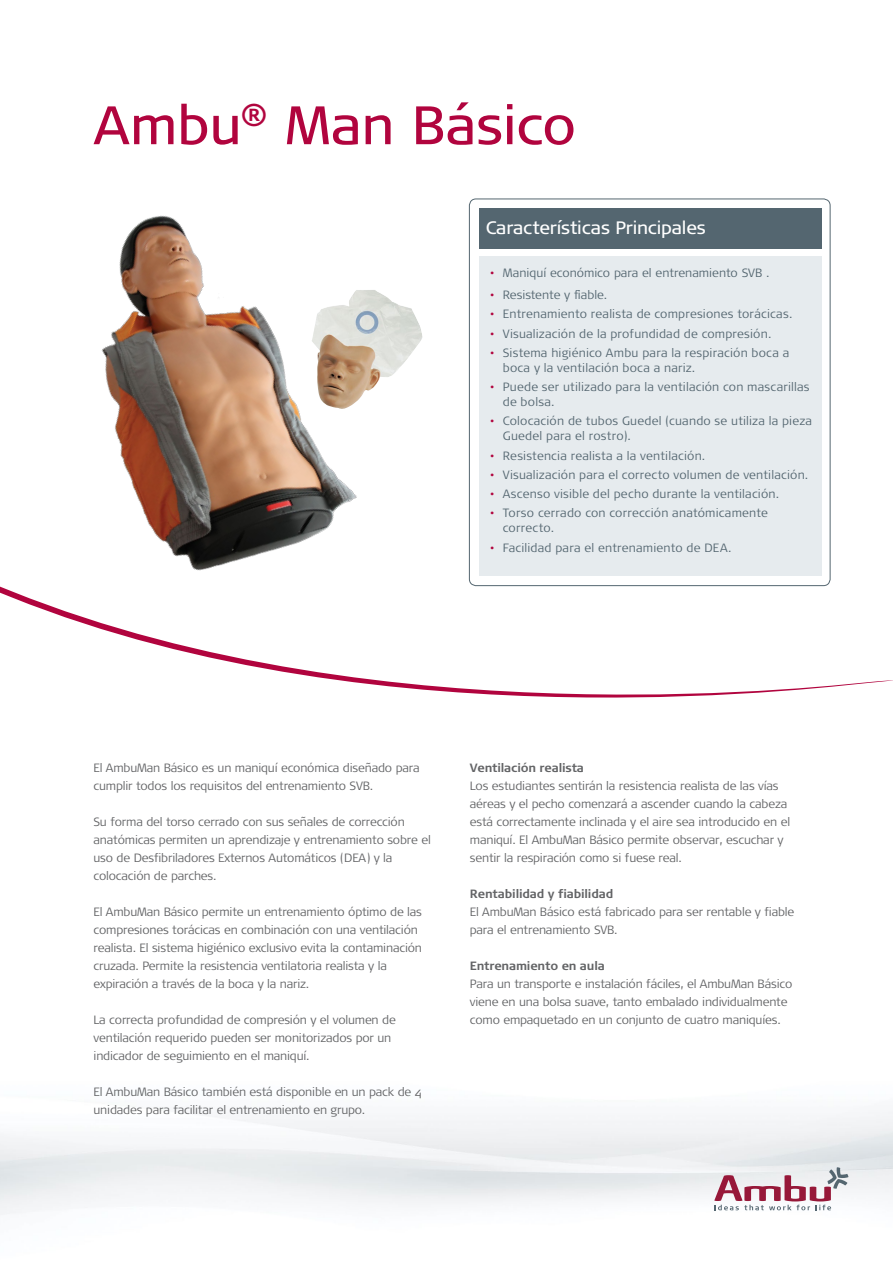
<style>
.page{position:relative;width:893px;height:1263px;background:#fff}
.page>*{position:absolute;margin:0;border:0;box-sizing:border-box;transform-origin:0 0}
.t1{font:54px "Signa OT";letter-spacing:-.01em;color:#b1043e}
.t2{font:18px "Signa OT";letter-spacing:-.01em;color:#fff}
.t3{font:300 12px/18px "Signa OT";letter-spacing:-.015em;color:#636466}
.t4{font:300 12px/15px "Signa OT";letter-spacing:.015em;color:#546670}
.t5{font:700 12px "Signa OT";letter-spacing:-.015em;color:#636466}
.s1{color:#b1043e}
</style>
<div class="page">
<img style="left:101px;top:215px;width:256px;height:356px">
<svg style="left:0;top:582px;width:893px;height:116px"></svg>
<img style="left:0;top:1111px;width:893px;height:104px">
<svg style="left:714px;top:1167px;width:134px;height:43px"></svg>
<div style="left:469px;top:199px;width:361px;height:387px;background:#fff;border-radius:7px"></div>
<div style="left:469px;top:199px;width:361px;height:387px;border:1px solid #546670;border-radius:7px"></div>
<div style="left:479px;top:256px;width:342px;height:320px;background:#e6ebee"></div>
<div style="left:479px;top:208px;width:342px;height:41px;background:#546670"></div>
<img style="left:311px;top:290px;width:112px;height:119px">
<h1 class="t1" style="left:94px;top:94px;width:484px">Ambu<sup>®</sup> Man Básico</h1>
<h2 class="t2" style="left:486px;top:218px;width:222px">Características Principales</h2>
<p class="t4" style="left:490px;top:265px;width:281px"><span class="s1">•</span> Maniquí económico para el entrenamiento SVB .</p>
<p class="t4" style="left:490px;top:287px;width:119px"><span class="s1">•</span> Resistente y fiable.</p>
<p class="t4" style="left:490px;top:307px;width:304px"><span class="s1">•</span> Entrenamiento realista de compresiones torácicas.</p>
<p class="t4" style="left:490px;top:326px;width:283px"><span class="s1">•</span> Visualización de la profundidad de compresión.</p>
<p class="t4" style="left:503px;top:345px;width:288px;text-indent:-13px"><span class="s1">•</span> Sistema higiénico Ambu para la respiración boca a boca y la ventilación boca a nariz.</p>
<p class="t4" style="left:503px;top:379px;width:308px;text-indent:-13px"><span class="s1">•</span> Puede ser utilizado para la ventilación con mascarillas de bolsa.</p>
<p class="t4" style="left:503px;top:414px;width:311px;text-indent:-13px"><span class="s1">•</span> Colocación de tubos Guedel (cuando se utiliza la pieza<br>Guedel para el rostro).</p>
<p class="t4" style="left:490px;top:448px;width:217px"><span class="s1">•</span> Resistencia realista a la ventilación.</p>
<p class="t4" style="left:490px;top:467px;width:320px"><span class="s1">•</span> Visualización para el correcto volumen de ventilación.</p>
<p class="t4" style="left:490px;top:486px;width:291px"><span class="s1">•</span> Ascenso visible del pecho durante la ventilación.</p>
<p class="t4" style="left:503px;top:506px;width:267px;text-indent:-13px"><span class="s1">•</span> Torso cerrado con corrección anatómicamente correcto.</p>
<p class="t4" style="left:490px;top:540px;width:243px"><span class="s1">•</span> Facilidad para el entrenamiento de DEA.</p>
<p class="t3" style="left:94px;top:759px;width:328px">El AmbuMan Básico es un maniquí económica diseñado para cumplir todos los requisitos del entrenamiento SVB.</p>
<p class="t3" style="left:94px;top:813px;width:339px">Su forma del torso cerrado con sus señales de corrección anatómicas permiten un aprendizaje y entrenamiento sobre el uso de Desfibriladores Externos Automáticos (DEA) y la colocación de parches.</p>
<p class="t3" style="left:94px;top:903px;width:330px">El AmbuMan Básico permite un entrenamiento óptimo de las compresiones torácicas en combinación con una ventilación realista. El sistema higiénico exclusivo evita la contaminación cruzada. Permite la resistencia ventilatoria realista y la expiración a través de la boca y la nariz.</p>
<p class="t3" style="left:94px;top:1011px;width:304px">La correcta profundidad de compresión y el volumen de ventilación requerido pueden ser monitorizados por un indicador de seguimiento en el maniquí.</p>
<p class="t3" style="left:94px;top:1083px;width:329px">El AmbuMan Básico también está disponible en un pack de 4 unidades para facilitar el entrenamiento en grupo.</p>
<p class="t5" style="left:470px;top:761px;width:116px">Ventilación realista</p>
<p class="t3" style="left:470px;top:777px;width:322px">Los estudiantes sentirán la resistencia realista de las vías aéreas y el pecho comenzará a ascender cuando la cabeza está correctamente inclinada y el aire sea introducido en el maniquí. El AmbuMan Básico permite observar, escuchar y sentir la respiración como si fuese real.</p>
<p class="t5" style="left:470px;top:887px;width:145px">Rentabilidad y fiabilidad</p>
<p class="t3" style="left:470px;top:903px;width:326px">El AmbuMan Básico está fabricado para ser rentable y fiable para el entrenamiento SVB.</p>
<p class="t5" style="left:470px;top:959px;width:137px">Entrenamiento en aula</p>
<p class="t3" style="left:470px;top:975px;width:324px">Para un transporte e instalación fáciles, el AmbuMan Básico viene en una bolsa suave, tanto embalado individualmente como empaquetado en un conjunto de cuatro maniquíes.</p>
</div>
